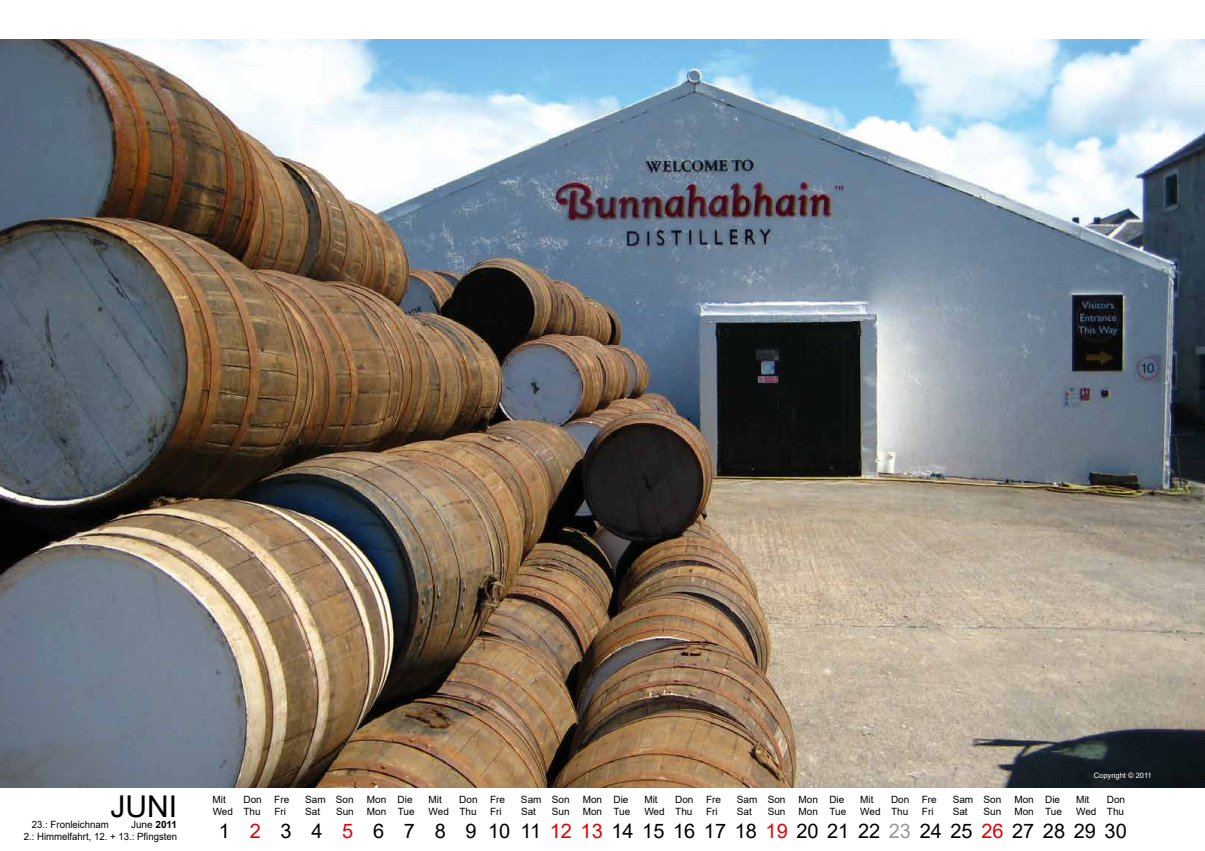
<style>
.page{position:relative;width:1205px;height:851px;background:#fff}
.page>*{position:absolute;margin:0;border:0;box-sizing:border-box;transform-origin:0 0}
.t1{font:30px "Arial";color:#000}
.t2{font:20px "Arial";color:#000}
.t3{font:10px/12px "Arial";color:#000;text-align:right}
.t4{font:10px "Arial";color:#000;scale:.96 1}
.t5{font:7.5px "Arial";color:#fff}
.s1{color:#e60005}
.s2{color:#98989c}
.s3{font-weight:700}
</style>
<div class="page">
<img style="left:0;top:39px;width:1205px;height:748px">
<p class="t5" style="left:1094px;top:770px;width:59px">Copyright © 2011</p>
<h1 class="t1" style="left:111px;top:785px;width:68px">JUNI</h1>
<p class="t3" style="left:213px;top:793px;width:15px">Mit</p>
<p class="t3" style="left:243px;top:793px;width:47px">Don Fre</p>
<p class="t3" style="left:305px;top:793px;width:50px">Sam Son</p>
<p class="t3" style="left:367px;top:793px;width:47px">Mon Die</p>
<p class="t3" style="left:428px;top:793px;width:15px">Mit</p>
<p class="t3" style="left:459px;top:793px;width:47px">Don Fre</p>
<p class="t3" style="left:521px;top:793px;width:50px">Sam Son</p>
<p class="t3" style="left:583px;top:793px;width:47px">Mon Die</p>
<p class="t3" style="left:644px;top:793px;width:15px">Mit</p>
<p class="t3" style="left:675px;top:793px;width:47px">Don Fre</p>
<p class="t3" style="left:737px;top:793px;width:50px">Sam Son</p>
<p class="t3" style="left:798px;top:793px;width:47px">Mon Die</p>
<p class="t3" style="left:860px;top:793px;width:15px">Mit</p>
<p class="t3" style="left:891px;top:793px;width:47px">Don Fre</p>
<p class="t3" style="left:952px;top:793px;width:50px">Sam Son</p>
<p class="t3" style="left:1014px;top:793px;width:47px">Mon Die</p>
<p class="t3" style="left:1076px;top:793px;width:15px">Mit</p>
<p class="t3" style="left:1107px;top:793px;width:20px">Don</p>
<p class="t3" style="left:213px;top:805px;width:50px">Wed Thu</p>
<p class="t3" style="left:274px;top:805px;width:13px">Fri</p>
<p class="t3" style="left:305px;top:805px;width:17px">Sat</p>
<p class="t3" style="left:336px;top:805px;width:19px">Sun</p>
<p class="t3" style="left:367px;top:805px;width:49px">Mon Tue</p>
<p class="t3" style="left:428px;top:805px;width:50px">Wed Thu</p>
<p class="t3" style="left:490px;top:805px;width:13px">Fri</p>
<p class="t3" style="left:521px;top:805px;width:17px">Sat</p>
<p class="t3" style="left:552px;top:805px;width:19px">Sun</p>
<p class="t3" style="left:583px;top:805px;width:49px">Mon Tue</p>
<p class="t3" style="left:644px;top:805px;width:50px">Wed Thu</p>
<p class="t3" style="left:706px;top:805px;width:13px">Fri</p>
<p class="t3" style="left:737px;top:805px;width:17px">Sat</p>
<p class="t3" style="left:768px;top:805px;width:19px">Sun</p>
<p class="t3" style="left:798px;top:805px;width:49px">Mon Tue</p>
<p class="t3" style="left:860px;top:805px;width:50px">Wed Thu</p>
<p class="t3" style="left:922px;top:805px;width:13px">Fri</p>
<p class="t3" style="left:953px;top:805px;width:17px">Sat</p>
<p class="t3" style="left:983px;top:805px;width:19px">Sun</p>
<p class="t3" style="left:1014px;top:805px;width:49px">Mon Tue</p>
<p class="t3" style="left:1076px;top:805px;width:50px">Wed Thu</p>
<h2 class="t2" style="left:219px;top:816px;width:909px">1 <span class="s1">2</span> 3 4 <span class="s1">5</span> 6 7 8 9 1011<span class="s1">1213</span>1415161718<span class="s1">19</span>202122<span class="s2">23</span>2425<span class="s1">26</span>27282930</h2>
<p class="t3" style="left:24px;top:818px;width:155px">June <span class="s3">2011<br></span>2.: Himmelfahrt, 12. + 13.: Pfingsten</p>
<p class="t4" style="left:32px;top:817px;width:82px">23.: Fronleichnam</p>
</div>
